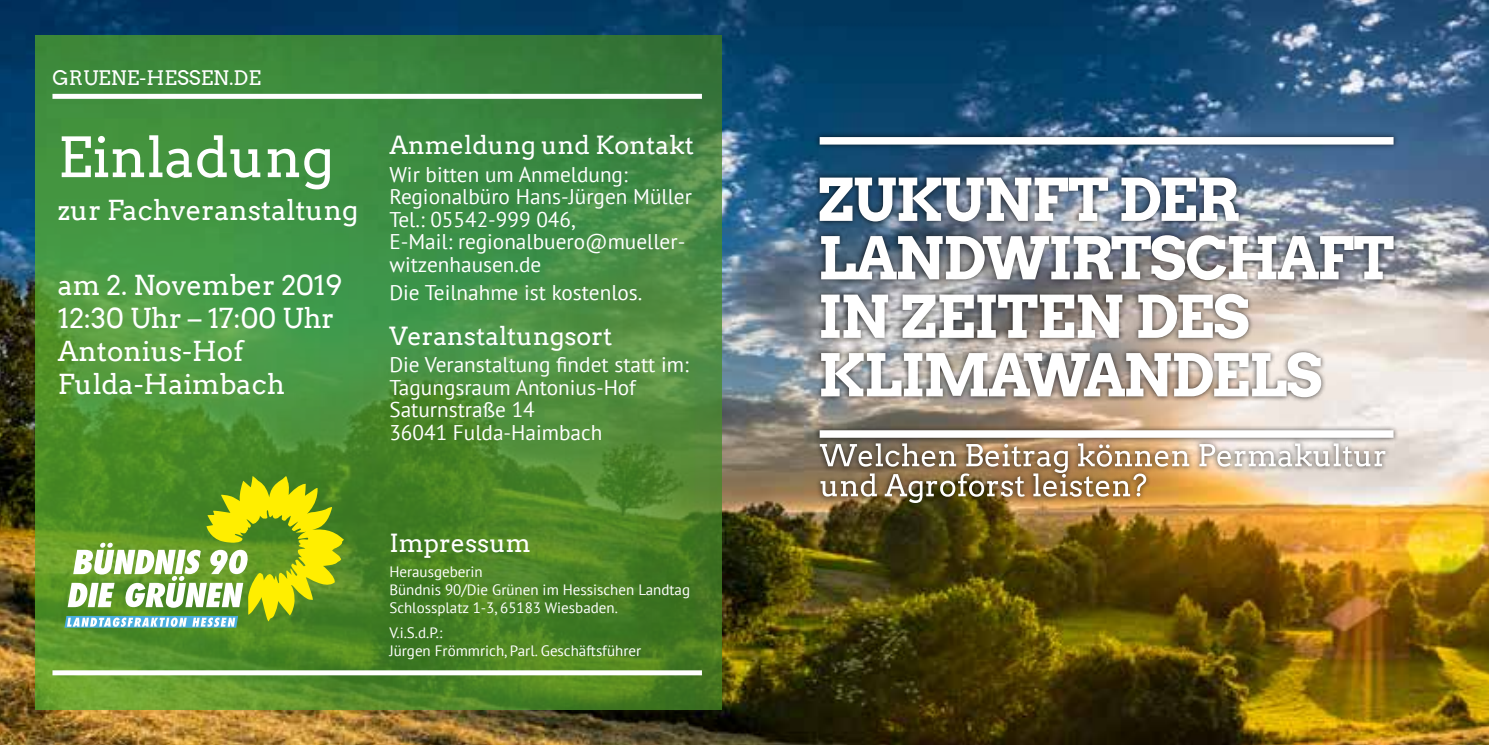
<style>
.page{position:relative;width:1489px;height:745px;background:#fff}
.page>*{position:absolute;margin:0;border:0;box-sizing:border-box;transform-origin:0 0}
.t1{font:55px "Arvo";color:#fff}
.t2{font:27.5px/33px "Arvo";color:#fff}
.t3{font:25px "Arvo";color:#fff}
.t4{font:21.25px/22.5px "PT Sans";color:#fff}
.t5{font:20px "Arvo";color:#fff}
.t6{font:15px/18px "PT Sans";color:#fff}
</style>
<div class="page">
<img style="left:0;top:0;width:1488px;height:744px">
<img style="left:35px;top:35px;width:686px;height:674px">
<div style="left:52px;top:94px;width:650px;height:5px;background:#fff"></div>
<div style="left:52px;top:670px;width:650px;height:5px;background:#fff"></div>
<svg style="left:65px;top:475px;width:279px;height:152px"></svg>
<div style="left:814px;top:131px;width:585px;height:378px;background:#000;opacity:.75"></div>
<img style="left:819px;top:443px;width:566px;height:59px">
<svg style="left:821px;top:352px;width:500px;height:45px"></svg>
<svg style="left:821px;top:293px;width:427px;height:45px"></svg>
<svg style="left:821px;top:235px;width:572px;height:45px"></svg>
<svg style="left:819px;top:177px;width:419px;height:44px"></svg>
<div style="left:819px;top:430px;width:574px;height:7px;background:#fff"></div>
<div style="left:819px;top:137px;width:574px;height:7px;background:#fff"></div>
<p class="t5" style="left:52px;top:65px;width:210px">GRUENE-HESSEN.DE</p>
<h1 class="t1" style="left:58px;top:124px;width:278px">Einladung</h1>
<p class="t2" style="left:58px;top:193px;width:302px">zur Fachveranstaltung</p>
<p class="t2" style="left:58px;top:269px;width:286px">am 2. November 2019<br>12:30 Uhr – 17:00 Uhr<br>Antonius-Hof<br>Fulda-Haimbach</p>
<p class="t3" style="left:389px;top:130px;width:306px">Anmeldung und Kontakt</p>
<p class="t4" style="left:389px;top:162px;width:304px">Wir bitten um Anmeldung:<br>Regionalbüro Hans-Jürgen Müller<br>Tel.: 05542-999 046,<br>E-Mail: regionalbuero@mueller&shy;witzenhausen.de</p>
<p class="t4" style="left:389px;top:280px;width:254px">Die Teilnahme ist kostenlos.</p>
<p class="t3" style="left:389px;top:320px;width:224px">Veranstaltungsort</p>
<p class="t4" style="left:389px;top:352px;width:301px">Die Veranstaltung findet statt im:<br>Tagungsraum Antonius-Hof<br>Saturnstraße 14<br>36041 Fulda-Haimbach</p>
<p class="t3" style="left:389px;top:528px;width:143px">Impressum</p>
<p class="t6" style="left:389px;top:562px;width:302px">Herausgeberin<br>Bündnis 90/Die Grünen im Hessischen Landtag<br>Schlossplatz 1-3, 65183 Wiesbaden.</p>
<p class="t6" style="left:389px;top:623px;width:253px">V.i.S.d.P.:<br>Jürgen Frömmrich, Parl. Geschäftsführer</p>
</div>
